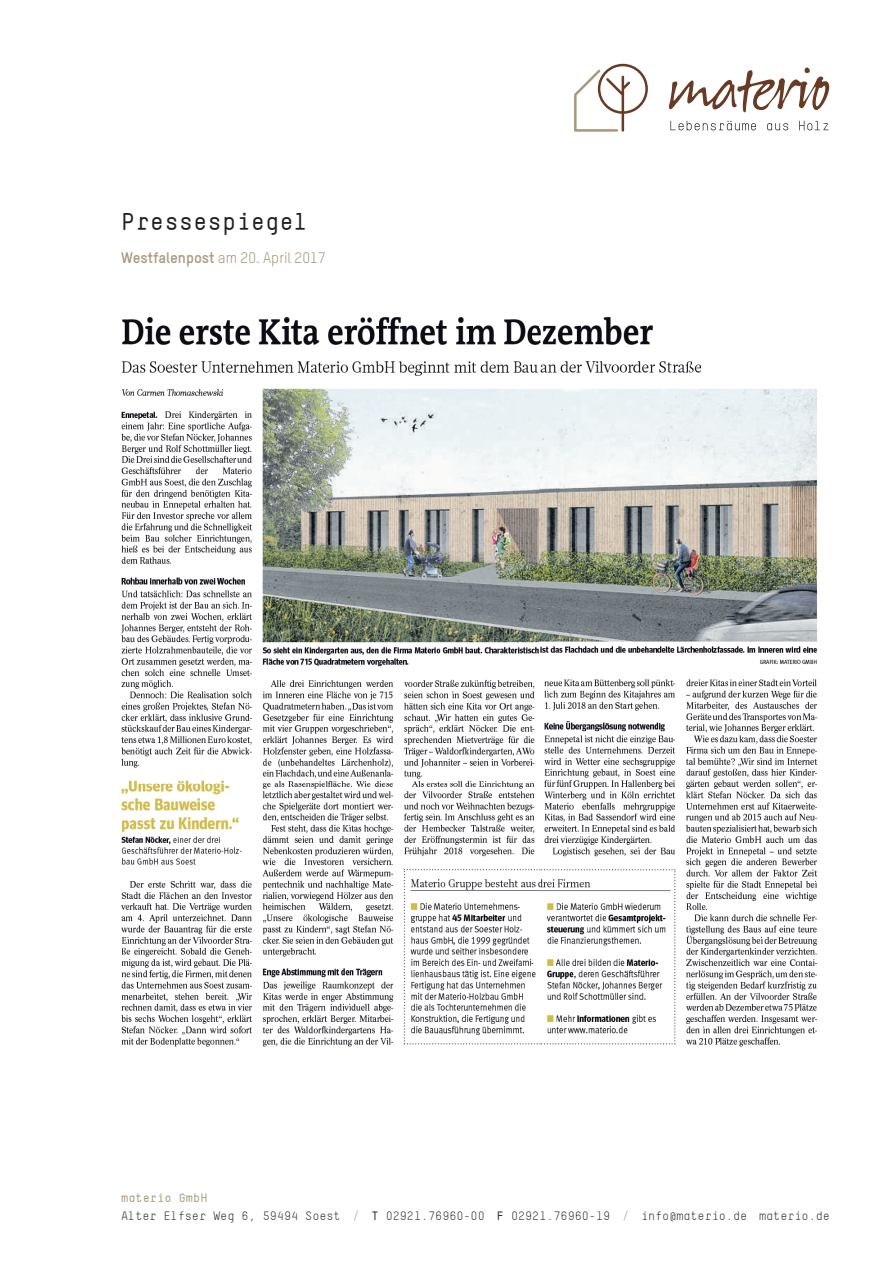
<style>
.page{position:relative;width:893px;height:1263px;background:#fff}
.page>*{position:absolute;margin:0;border:0;box-sizing:border-box;transform-origin:0 0}
.t1{font:700 24px "TSTAR Mono Round";color:#231f20}
.t2{font:15px "TSTARPRO";color:#a8987d}
.t3{font:12px/18px "TSTAR Mono Round";letter-spacing:-.01em;color:#231f20}
.s1{font-weight:700}
.s2{font-weight:700;color:#a8987d}
.s3{color:#a8987d}
</style>
<div class="page">
<svg style="left:669px;top:68px;width:160px;height:44px"></svg>
<svg style="left:574px;top:64px;width:74px;height:68px"></svg>
<svg style="left:670px;top:121px;width:6px;height:9px"></svg>
<svg style="left:679px;top:121px;width:77px;height:9px"></svg>
<svg style="left:767px;top:123px;width:21px;height:7px"></svg>
<svg style="left:799px;top:121px;width:29px;height:9px"></svg>
<img style="left:121px;top:317px;width:696px;height:730px">
<h1 class="t1" style="left:121px;top:207px;width:189px">Pressespiegel</h1>
<p class="t2" style="left:121px;top:248px;width:206px"><span class="s1">Westfalenpost</span> am 20. April 2017</p>
<p class="t3" style="left:121px;top:1189px;width:710px"><span class="s2">materio GmbH<br></span>Alter Elfser Weg 6, 59494 Soest <span class="s3">/</span> <span class="s1">T</span> 02921.76960-00 <span class="s1">F</span> 02921.76960-19 <span class="s3">/</span> info@materio.de materio.de</p>
</div>
